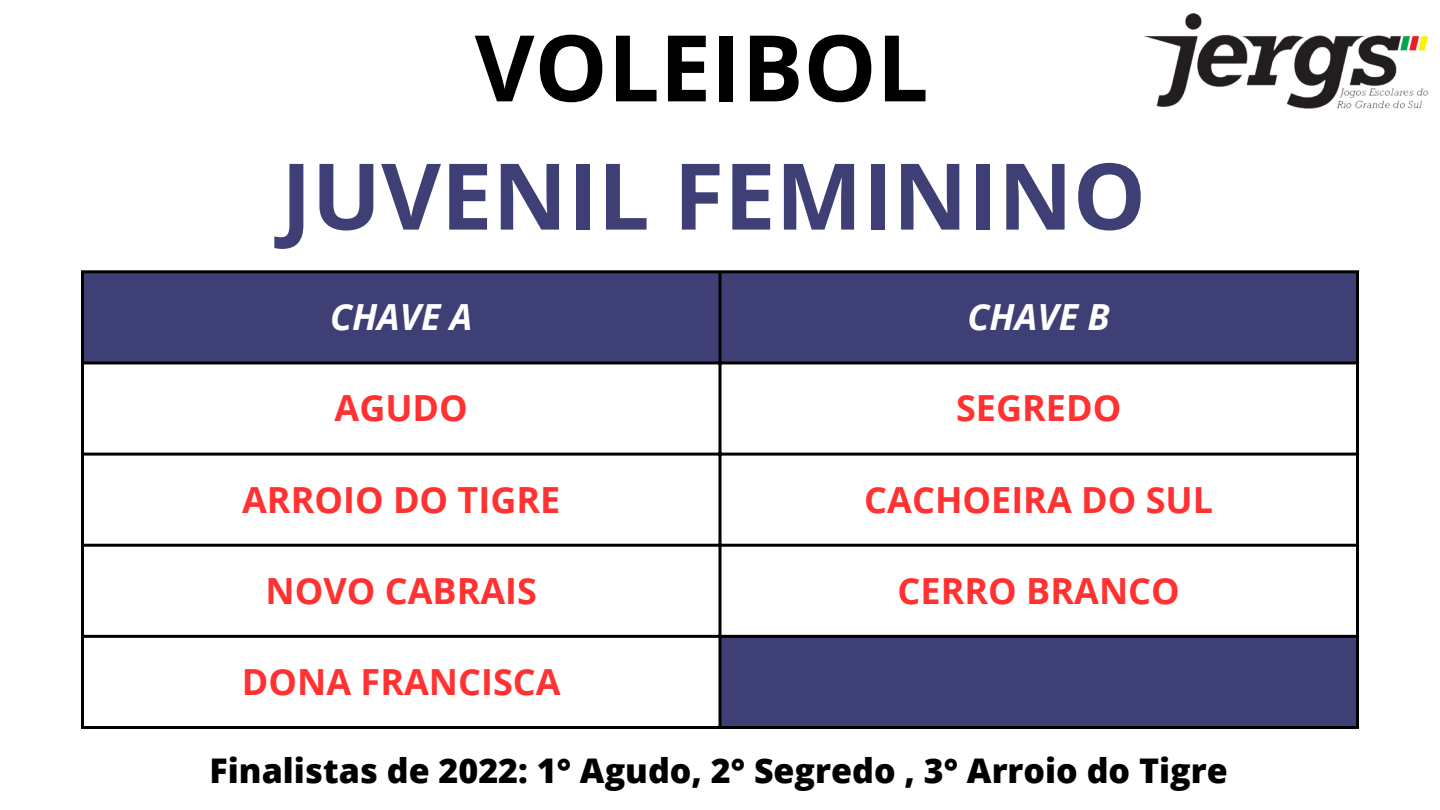
<style>
.page{position:relative;width:1440px;height:810px;background:#fff}
.page>*{position:absolute;margin:0;border:0;box-sizing:border-box;transform-origin:0 0}
.t1{font:700 92px "Open Sans";color:#3e4075}
.t2{font:700 92px "Open Sans";color:#000}
.t3{font:700 36px "Open Sans";color:#ff3131}
.t4{font:italic 700 36px "Open Sans";color:#fff}
.t5{font:800 34px "Open Sans";color:#000}
</style>
<div class="page">
<svg style="left:84px;top:273px;width:1272px;height:453px"></svg>
<hr style="left:81px;top:273px;width:3px;height:453px;background:#000">
<svg style="left:718px;top:273px;width:4px;height:453px;background:#303034"></svg>
<hr style="left:1356px;top:273px;width:3px;height:453px;background:#000">
<hr style="left:81px;top:270px;width:1278px;height:3px;background:#000">
<hr style="left:81px;top:361px;width:1278px;height:3px;background:#000">
<hr style="left:81px;top:453px;width:1278px;height:3px;background:#000">
<hr style="left:81px;top:544px;width:1278px;height:3px;background:#000">
<hr style="left:81px;top:635px;width:1278px;height:3px;background:#000">
<hr style="left:81px;top:726px;width:1278px;height:3px;background:#000">
<img style="left:1144px;top:13px;width:285px;height:96px">
<p class="t2" style="left:475px;top:3px;width:455px">VOLEIBOL</p>
<p class="t1" style="left:281px;top:131px;width:866px">JUVENIL FEMININO</p>
<p class="t4" style="left:330px;top:292px;width:144px">CHAVE A</p>
<p class="t4" style="left:968px;top:292px;width:144px">CHAVE B</p>
<p class="t3" style="left:335px;top:383px;width:135px">AGUDO</p>
<p class="t3" style="left:956px;top:383px;width:167px">SEGREDO</p>
<p class="t3" style="left:242px;top:474px;width:320px">ARROIO DO TIGRE</p>
<p class="t3" style="left:864px;top:474px;width:350px">CACHOEIRA DO SUL</p>
<p class="t3" style="left:265px;top:565px;width:273px">NOVO CABRAIS</p>
<p class="t3" style="left:898px;top:565px;width:284px">CERRO BRANCO</p>
<p class="t3" style="left:242px;top:656px;width:320px">DONA FRANCISCA</p>
<p class="t5" style="left:210px;top:747px;width:1020px">Finalistas de 2022: 1° Agudo, 2° Segredo , 3° Arroio do Tigre</p>
</div>
